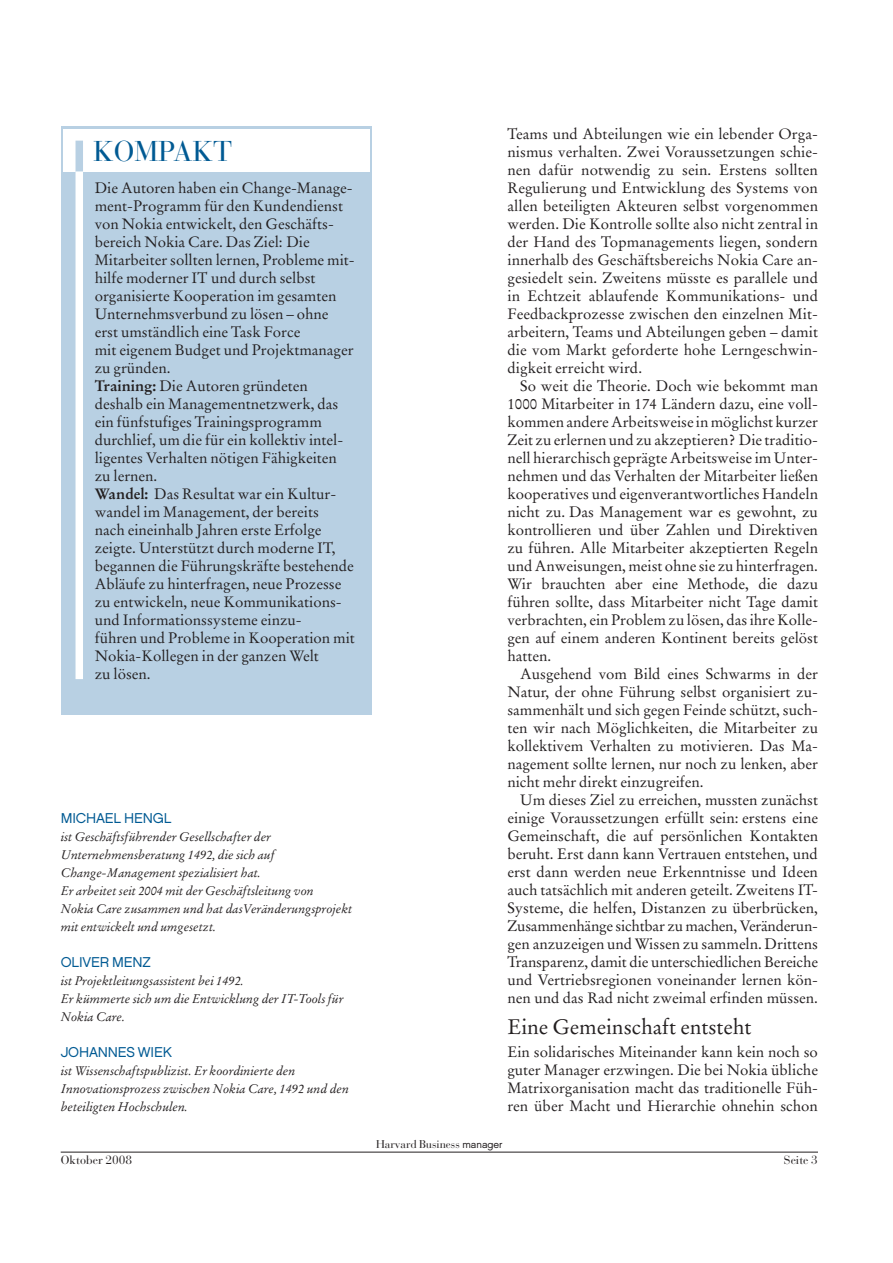
<style>
.page{position:relative;width:893px;height:1263px;background:#fff}
.page>*{position:absolute;margin:0;border:0;box-sizing:border-box;transform-origin:0 0}
.t1{font:28.5px "Bauer Bodoni";color:#005a93}
.t2{font:21px "Stempel Garamond";color:#231f20}
.t3{font:15px/18px "Stempel Garamond";color:#231f20;text-align:justify}
.t4{font:14.25px "Chalet London Nineteen Sixty";letter-spacing:-.01em;color:#005a93}
.t5{font:italic 12.45px/18px "Stempel Garamond";letter-spacing:-.005em;color:#231f20}
.t6{font:12px "Bauer Bodoni";color:#231f20}
.t7{font:11.25px "Bauer Bodoni";color:#231f20}
.s1{font-weight:700}
.s2{font-family:"Chalet London Nineteen Sixty";font-size:9.75px}
</style>
<div class="page">
<hr style="left:61px;top:1152px;width:757px;height:1px;background:#231f20">
<div style="left:61px;top:127px;width:310px;height:588px;background:#b8d0e3"></div>
<div style="left:63px;top:129px;width:306px;height:42px;background:#fff"></div>
<div style="left:75px;top:141px;width:8px;height:31px;background:#b8d0e3"></div>
<div style="left:75px;top:171px;width:8px;height:508px;background:#fff"></div>
<h1 class="t1" style="left:93px;top:140px;width:140px">KOMPAKT</h1>
<p class="t3" style="left:95px;top:180px;width:261px;text-align:left">Die Autoren haben ein Change-Manage&shy;ment-Programm für den Kundendienst von Nokia entwickelt, den Geschäfts&shy;bereich Nokia Care. Das Ziel: Die Mitarbeiter sollten lernen, Probleme mit&shy;hilfe moderner IT und durch selbst organisierte Kooperation im gesamten Unternehmsverbund zu lösen – ohne erst umständlich eine Task Force<br>mit eigenem Budget und Projektmanager zu gründen.<br><span class="s1">Training:</span> Die Autoren gründeten deshalb ein Managementnetzwerk, das ein fünfstufiges Trainingsprogramm durchlief, um die für ein kollektiv intel&shy;ligentes Verhalten nötigen Fähigkeiten zu lernen.<br><span class="s1">Wandel:</span> Das Resultat war ein Kultur&shy;wandel im Management, der bereits<br>nach eineinhalb Jahren erste Erfolge zeigte. Unterstützt durch moderne IT, begannen die Führungskräfte bestehende Abläufe zu hinterfragen, neue Prozesse zu entwickeln, neue Kommunikations&shy;und Informationssysteme einzu-<br>führen und Probleme in Kooperation mit Nokia-Kollegen in der ganzen Welt<br>zu lösen.</p>
<p class="t4" style="left:61px;top:812px;width:112px">MICHAEL HENGL</p>
<p class="t5" style="left:61px;top:829px;width:293px">ist Geschäftsführender Gesellschafter der Unternehmensberatung 1492, die sich auf Change-Management spezialisiert hat.<br>Er arbeitet seit 2004 mit der Geschäftsleitung von<br>Nokia Care zusammen und hat dasVeränderungsprojekt mit entwickelt und umgesetzt.</p>
<p class="t4" style="left:61px;top:956px;width:92px">OLIVER MENZ</p>
<p class="t5" style="left:61px;top:973px;width:284px">ist Projektleitungsassistent bei 1492.<br>Er kümmerte sich um die Entwicklung der IT-Tools für<br>Nokia Care.</p>
<p class="t4" style="left:61px;top:1046px;width:113px">JOHANNES WIEK</p>
<p class="t5" style="left:61px;top:1063px;width:290px">ist Wissenschaftspublizist. Er koordinierte den<br>Innovationsprozess zwischen Nokia Care, 1492 und den beteiligten Hochschulen.</p>
<p class="t3" style="left:507px;top:126px;width:312px">Teams und Abteilungen wie ein lebender Orga&shy;nismus verhalten. Zwei Voraussetzungen schie&shy;nen dafür notwendig zu sein. Erstens sollten Regulierung und Entwicklung des Systems von allen beteiligten Akteuren selbst vorgenommen werden. Die Kontrolle sollte also nicht zentral in der Hand des Topmanagements liegen, sondern innerhalb des Geschäftsbereichs Nokia Care an&shy;gesiedelt sein. Zweitens müsste es parallele und in Echtzeit ablaufende Kommunikations- und Feedbackprozesse zwischen den einzelnen Mit&shy;arbeitern, Teams und Abteilungen geben – damit die vom Markt geforderte hohe Lerngeschwin&shy;digkeit erreicht wird.</p>
<p class="t3" style="left:507px;top:378px;width:312px;text-indent:13px">So weit die Theorie. Doch wie bekommt man 1000 Mitarbeiter in 174 Ländern dazu, eine voll&shy;kommen andere Arbeitsweise in möglichst kurzer Zeit zu erlernen und zu akzeptieren? Die traditio&shy;nell hierarchisch geprägte Arbeitsweise im Unter&shy;nehmen und das Verhalten der Mitarbeiter ließen kooperatives und eigenverantwortliches Handeln nicht zu. Das Management war es gewohnt, zu kontrollieren und über Zahlen und Direktiven zu führen. Alle Mitarbeiter akzeptierten Regeln und Anweisungen, meist ohne sie zu hinterfragen.<br>Wir brauchten aber eine Methode, die dazu führen sollte, dass Mitarbeiter nicht Tage damit verbrachten, ein Problem zu lösen, das ihre Kolle&shy;gen auf einem anderen Kontinent bereits gelöst hatten.</p>
<p class="t3" style="left:507px;top:666px;width:312px;text-indent:13px">Ausgehend vom Bild eines Schwarms in der Natur, der ohne Führung selbst organisiert zu&shy;sammenhält und sich gegen Feinde schützt, such&shy;ten wir nach Möglichkeiten, die Mitarbeiter zu kollektivem Verhalten zu motivieren. Das Ma&shy;nagement sollte lernen, nur noch zu lenken, aber nicht mehr direkt einzugreifen.</p>
<p class="t3" style="left:507px;top:792px;width:312px;text-indent:13px">Um dieses Ziel zu erreichen, mussten zunächst einige Voraussetzungen erfüllt sein: erstens eine Gemeinschaft, die auf persönlichen Kontakten beruht. Erst dann kann Vertrauen entstehen, und erst dann werden neue Erkenntnisse und Ideen auch tatsächlich mit anderen geteilt. Zweitens IT-Systeme, die helfen, Distanzen zu überbrücken, Zusammenhänge sichtbar zu machen, Veränderun&shy;gen anzuzeigen und Wissen zu sammeln. Drittens Transparenz, damit die unterschiedlichen Bereiche und Vertriebsregionen voneinander lernen kön&shy;nen und das Rad nicht zweimal erfinden müssen.</p>
<h2 class="t2" style="left:507px;top:1018px;width:245px">Eine Gemeinschaft entsteht</h2>
<p class="t3" style="left:507px;top:1044px;width:312px">Ein solidarisches Miteinander kann kein noch so guter Manager erzwingen. Die bei Nokia übliche Matrixorganisation macht das traditionelle Füh&shy;ren über Macht und Hierarchie ohnehin schon</p>
<p class="t7" style="left:376px;top:1139px;width:128px">Harvard Business <span class="s2">manager</span></p>
<p class="t6" style="left:61px;top:1155px;width:73px">Oktober 2008</p>
<p class="t6" style="left:784px;top:1155px;width:35px">Seite 3</p>
</div>
